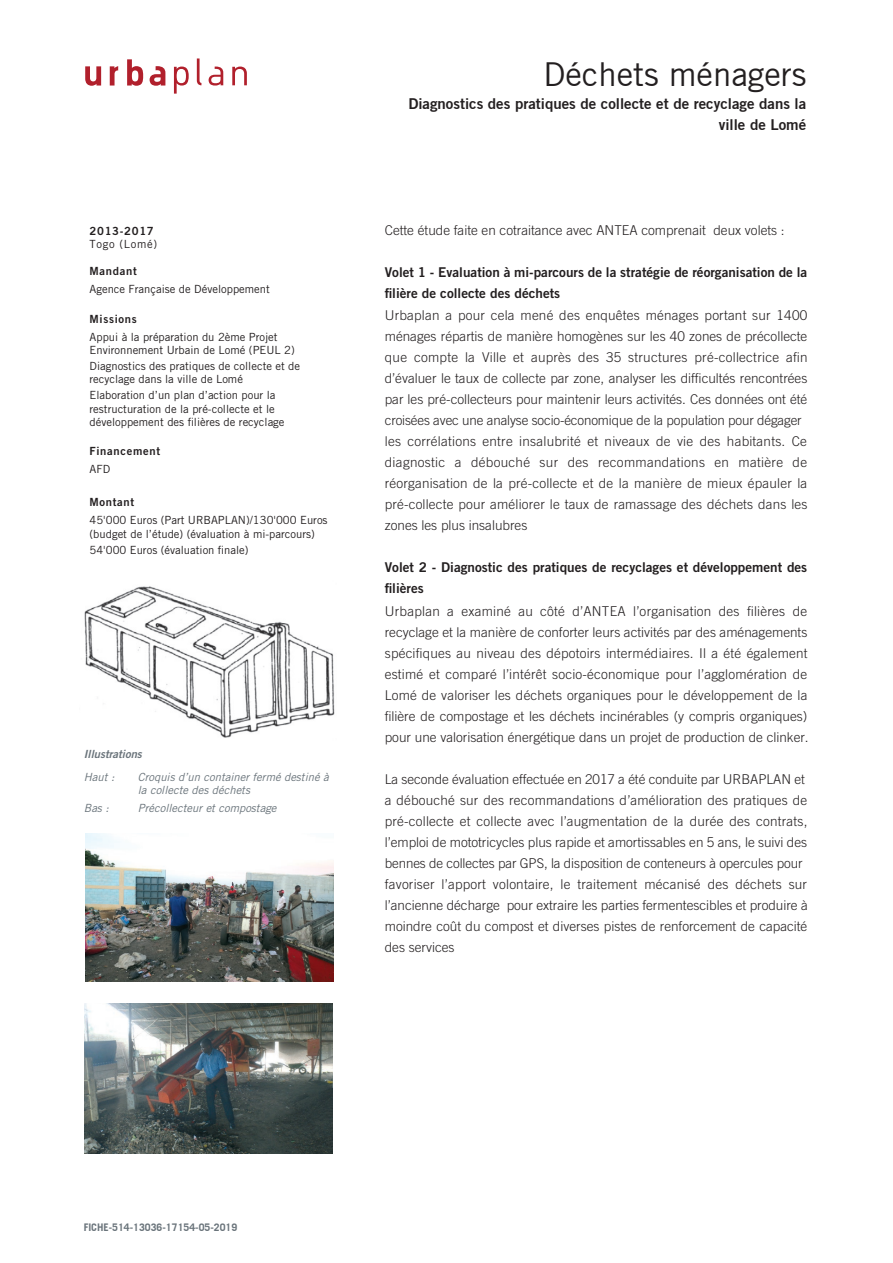
<style>
.page{position:relative;width:893px;height:1263px;background:#fff}
.page>*{position:absolute;margin:0;border:0;box-sizing:border-box;transform-origin:0 0}
.t1{font:33px "Trade Gothic";color:#231f20}
.t2{font:15px/21px "Trade Gothic Bold Two";color:#231f20;text-align:right}
.t3{font:300 13.5px/21px "Trade Gothic LT Std";color:#231f20}
.t4{font:13.5px/21px "Trade Gothic LT Std Bd 2";color:#231f20}
.t5{font:11.25px/13.5px "Trade Gothic LT Std";color:#231f20}
.t6{font:italic 11.25px/13.5px "Trade Gothic LT Std";color:#6a747b}
.t7{font:11.25px "Trade Gothic LT Std Bd 2";letter-spacing:.06em;color:#231f20}
.t8{font:11.25px "Trade Gothic LT Std Bd 2 Obl";color:#6a747b}
.t9{font:11.25px "Trade Gothic LT Std";letter-spacing:.06em;color:#231f20}
.t10{font:700 10.5px "Trade Gothic";color:#6a747b}
</style>
<div class="page">
<img style="left:85px;top:833px;width:248px;height:148px">
<img style="left:84px;top:1004px;width:249px;height:150px">
<svg style="left:85px;top:66px;width:16px;height:20px"></svg>
<svg style="left:110px;top:66px;width:8px;height:20px"></svg>
<svg style="left:127px;top:59px;width:16px;height:27px"></svg>
<svg style="left:150px;top:66px;width:15px;height:20px"></svg>
<svg style="left:174px;top:67px;width:15px;height:27px"></svg>
<svg style="left:197px;top:58px;width:4px;height:27px"></svg>
<svg style="left:209px;top:67px;width:14px;height:19px"></svg>
<svg style="left:232px;top:67px;width:15px;height:18px"></svg>
<img style="left:84px;top:586px;width:251px;height:152px">
<p class="t7" style="left:90px;top:224px;width:66px">2013-2017</p>
<p class="t9" style="left:90px;top:237px;width:69px">Togo (Lomé)</p>
<p class="t7" style="left:90px;top:264px;width:49px">Mandant</p>
<p class="t5" style="left:90px;top:282px;width:182px">Agence Française de Développement</p>
<p class="t7" style="left:90px;top:311px;width:49px">Missions</p>
<p class="t5" style="left:90px;top:330px;width:207px">Appui à la préparation du 2ème Projet<br>Environnement Urbain de Lomé (PEUL 2)</p>
<p class="t5" style="left:90px;top:359px;width:212px">Diagnostics des pratiques de collecte et de recyclage dans la ville de Lomé</p>
<p class="t5" style="left:90px;top:388px;width:196px">Elaboration d’un plan d’action pour la restructuration de la pré-collecte et le développement des filières de recyclage</p>
<p class="t7" style="left:90px;top:444px;width:72px">Financement</p>
<p class="t5" style="left:90px;top:462px;width:22px">AFD</p>
<p class="t7" style="left:90px;top:495px;width:46px">Montant</p>
<p class="t5" style="left:90px;top:513px;width:240px">45'000 Euros (Part URBAPLAN)/130'000 Euros (budget de l’étude) (évaluation à mi-parcours)</p>
<p class="t5" style="left:90px;top:543px;width:161px">54'000 Euros (évaluation finale)</p>
<p class="t8" style="left:84px;top:747px;width:60px">Illustrations</p>
<p class="t6" style="left:84px;top:770px;width:32px">Haut :</p>
<p class="t6" style="left:138px;top:770px;width:192px">Croquis d’un container fermé destiné à la collecte des déchets</p>
<p class="t6" style="left:84px;top:801px;width:26px">Bas :</p>
<p class="t6" style="left:138px;top:801px;width:140px">Précollecteur et compostage</p>
<h1 class="t1" style="left:543px;top:54px;width:265px">Déchets ménagers</h1>
<p class="t2" style="left:408px;top:93px;width:399px">Diagnostics des pratiques de collecte et de recyclage dans la ville de Lomé</p>
<p class="t3" style="left:385px;top:219px;width:401px">Cette étude faite en cotraitance avec ANTEA comprenait deux volets :</p>
<p class="t4" style="left:385px;top:261px;width:424px">Volet 1 - Evaluation à mi-parcours de la stratégie de réorganisation de la filière de collecte des déchets</p>
<p class="t3" style="left:385px;top:305px;width:424px">Urbaplan a pour cela mené des enquêtes ménages portant sur 1400 ménages répartis de manière homogènes sur les 40 zones de précollecte que compte la Ville et auprès des 35 structures pré-collectrice afin d’évaluer le taux de collecte par zone, analyser les difficultés rencontrées par les pré-collecteurs pour maintenir leurs activités. Ces données ont été croisées avec une analyse socio-économique de la population pour dégager les corrélations entre insalubrité et niveaux de vie des habitants. Ce diagnostic a débouché sur des recommandations en matière de réorganisation de la pré-collecte et de la manière de mieux épauler la pré-collecte pour améliorer le taux de ramassage des déchets dans les zones les plus insalubres</p>
<p class="t4" style="left:385px;top:557px;width:424px">Volet 2 - Diagnostic des pratiques de recyclages et développement des filières</p>
<p class="t3" style="left:385px;top:600px;width:425px;text-align:justify">Urbaplan a examiné au côté d’ANTEA l’organisation des filières de recyclage et la manière de conforter leurs activités par des aménagements spécifiques au niveau des dépotoirs intermédiaires. Il a été également estimé et comparé l’intérêt socio-économique pour l’agglomération de Lomé de valoriser les déchets organiques pour le développement de la filière de compostage et les déchets incinérables (y compris organiques) pour une valorisation énergétique dans un projet de production de clinker.</p>
<p class="t3" style="left:385px;top:768px;width:424px">La seconde évaluation effectuée en 2017 a été conduite par URBAPLAN et a débouché sur des recommandations d’amélioration des pratiques de pré-collecte et collecte avec l’augmentation de la durée des contrats, l’emploi de mototricycles plus rapide et amortissables en 5 ans, le suivi des bennes de collectes par GPS, la disposition de conteneurs à opercules pour favoriser l’apport volontaire, le traitement mécanisé des déchets sur l’ancienne décharge pour extraire les parties fermentescibles et produire à moindre coût du compost et diverses pistes de renforcement de capacité des services</p>
<p class="t10" style="left:84px;top:1220px;width:155px">FICHE-514-13036-17154-05-2019</p>
</div>
